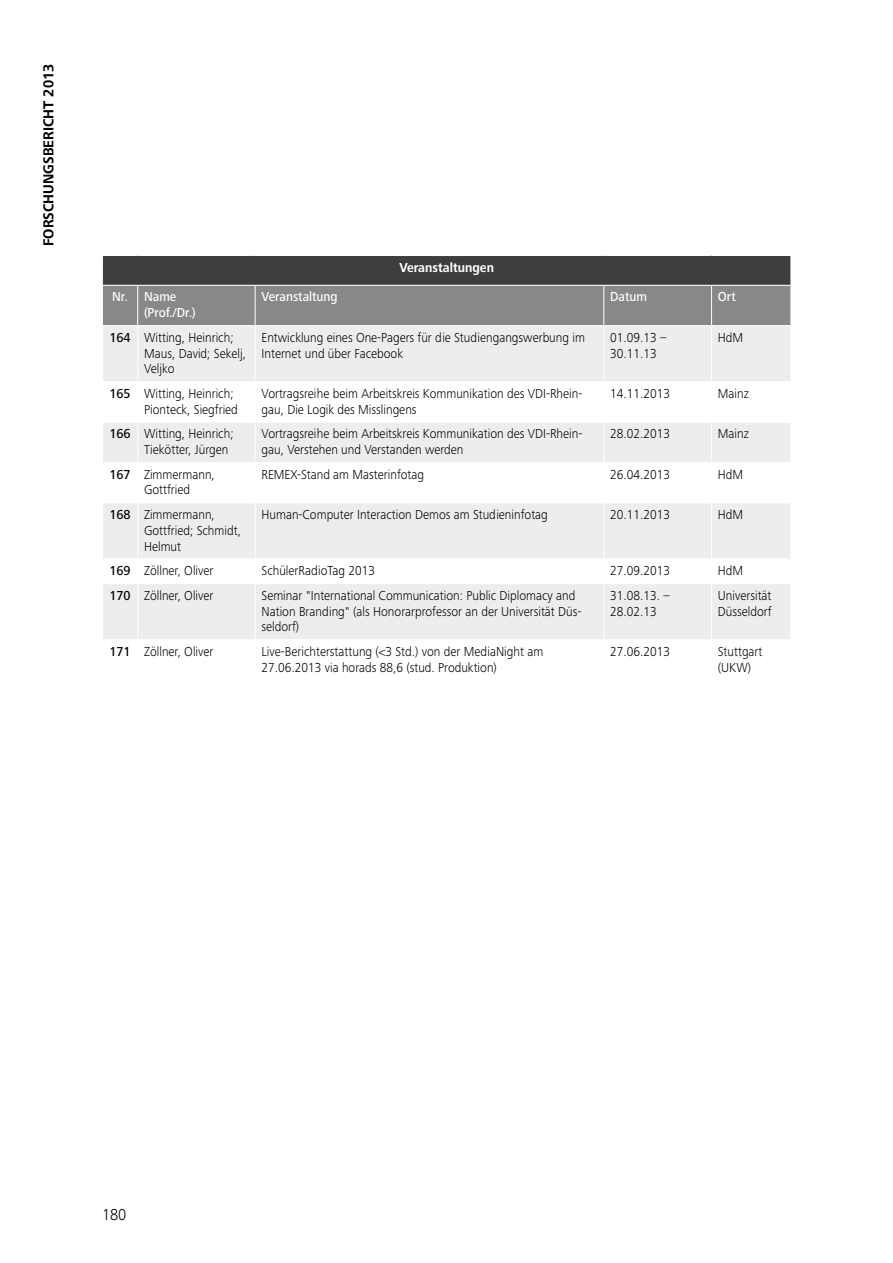
<style>
.page{position:relative;width:893px;height:1263px;background:#fff}
.page>*{position:absolute;margin:0;border:0;box-sizing:border-box;transform-origin:0 0}
.t1{font:300 16.5px "Hd M Frutiger Next Pro";color:#000;scale:.93 1}
.t2{font:700 15px "Hd M Frutiger Next Pro";color:#000;scale:.93 1}
.t3{font:300 13.5px/15.8px "Hd M Frutiger Next Pro";color:#000;scale:.93 1}
.t4{font:500 13.5px/15.8px "Hd M Frutiger Next Pro";color:#fff;scale:.93 1}
.t5{font:700 13.5px "Hd M Frutiger Next Pro";color:#fff;scale:.93 1}
.s1{font-weight:500}
</style>
<div class="page">
<div style="left:103px;top:326px;width:687px;height:55px;background:#eceded"></div>
<svg style="left:103px;top:423px;width:687px;height:216px;fill:#eceded"></svg>
<svg style="left:102px;top:256px;width:689px;height:69px;background:#68686b"></svg>
<hr style="left:102px;top:285px;width:36px;height:1px;background:#fff">
<hr style="left:102px;top:286px;width:1px;height:39px;background:#fff">
<hr style="left:138px;top:285px;width:117px;height:1px;background:#fff">
<hr style="left:137px;top:286px;width:1px;height:39px;background:#fff">
<hr style="left:255px;top:285px;width:349px;height:1px;background:#fff">
<hr style="left:255px;top:286px;width:1px;height:39px;background:#fff">
<hr style="left:604px;top:285px;width:107px;height:1px;background:#fff">
<hr style="left:603px;top:286px;width:1px;height:39px;background:#fff">
<hr style="left:711px;top:285px;width:80px;height:1px;background:#fff">
<hr style="left:711px;top:286px;width:1px;height:39px;background:#fff">
<hr style="left:790px;top:286px;width:1px;height:39px;background:#fff">
<hr style="left:137px;top:326px;width:1px;height:55px;background:#fff">
<hr style="left:255px;top:326px;width:1px;height:55px;background:#fff">
<hr style="left:603px;top:326px;width:1px;height:55px;background:#fff">
<hr style="left:711px;top:326px;width:1px;height:55px;background:#fff">
<hr style="left:137px;top:422px;width:1px;height:40px;background:#fff">
<hr style="left:255px;top:422px;width:1px;height:40px;background:#fff">
<hr style="left:603px;top:422px;width:1px;height:40px;background:#fff">
<hr style="left:711px;top:422px;width:1px;height:40px;background:#fff">
<hr style="left:102px;top:462px;width:36px;height:1px;background:#fff">
<hr style="left:138px;top:462px;width:117px;height:1px;background:#fff">
<hr style="left:137px;top:463px;width:1px;height:39px;background:#fff">
<hr style="left:255px;top:462px;width:349px;height:1px;background:#fff">
<hr style="left:255px;top:463px;width:1px;height:39px;background:#fff">
<hr style="left:604px;top:462px;width:107px;height:1px;background:#fff">
<hr style="left:603px;top:463px;width:1px;height:39px;background:#fff">
<hr style="left:711px;top:462px;width:80px;height:1px;background:#fff">
<hr style="left:711px;top:463px;width:1px;height:39px;background:#fff">
<hr style="left:102px;top:502px;width:36px;height:1px;background:#fff">
<hr style="left:138px;top:502px;width:117px;height:1px;background:#fff">
<hr style="left:137px;top:503px;width:1px;height:56px;background:#fff">
<hr style="left:255px;top:502px;width:349px;height:1px;background:#fff">
<hr style="left:255px;top:503px;width:1px;height:56px;background:#fff">
<hr style="left:604px;top:502px;width:107px;height:1px;background:#fff">
<hr style="left:603px;top:503px;width:1px;height:56px;background:#fff">
<hr style="left:711px;top:502px;width:80px;height:1px;background:#fff">
<hr style="left:711px;top:503px;width:1px;height:56px;background:#fff">
<hr style="left:102px;top:559px;width:36px;height:1px;background:#fff">
<hr style="left:138px;top:559px;width:117px;height:1px;background:#fff">
<svg style="left:137px;top:560px;width:1px;height:23px"></svg>
<hr style="left:255px;top:559px;width:349px;height:1px;background:#fff">
<svg style="left:255px;top:560px;width:1px;height:23px"></svg>
<hr style="left:604px;top:559px;width:107px;height:1px;background:#fff">
<svg style="left:603px;top:560px;width:1px;height:23px"></svg>
<hr style="left:711px;top:559px;width:80px;height:1px;background:#fff">
<svg style="left:711px;top:560px;width:1px;height:23px"></svg>
<hr style="left:102px;top:583px;width:36px;height:1px;background:#fff">
<hr style="left:138px;top:583px;width:117px;height:1px;background:#fff">
<hr style="left:137px;top:584px;width:1px;height:55px;background:#fff">
<hr style="left:255px;top:583px;width:349px;height:1px;background:#fff">
<hr style="left:255px;top:584px;width:1px;height:55px;background:#fff">
<hr style="left:604px;top:583px;width:107px;height:1px;background:#fff">
<hr style="left:603px;top:584px;width:1px;height:55px;background:#fff">
<hr style="left:711px;top:583px;width:80px;height:1px;background:#fff">
<hr style="left:711px;top:584px;width:1px;height:55px;background:#fff">
<p class="t2" style="left:40px;top:246px;width:198px;rotate:-90deg">forschungsbericht 2013</p>
<p class="t5" style="left:399px;top:259px;width:103px">Veranstaltungen</p>
<p class="t4" style="left:144px;top:289px;width:57px;text-indent:-32px">Nr. Name (Prof./Dr.)</p>
<p class="t4" style="left:261px;top:289px;width:83px">Veranstaltung</p>
<p class="t4" style="left:610px;top:289px;width:41px">Datum</p>
<p class="t4" style="left:718px;top:289px;width:21px">Ort</p>
<p class="t3" style="left:144px;top:329px;width:111px;text-indent:-35px"><span class="s1">164</span> Witting, Heinrich;<br>Maus, David; Sekelj,<br>Veljko</p>
<p class="t3" style="left:261px;top:329px;width:349px">Entwicklung eines One-Pagers für die Studiengangswerbung im<br>Internet und über Facebook</p>
<p class="t3" style="left:610px;top:329px;width:62px">01.09.13 –<br>30.11.13</p>
<p class="t3" style="left:718px;top:329px;width:29px">HdM</p>
<p class="t3" style="left:144px;top:385px;width:102px;text-indent:-35px"><span class="s1">165</span> Witting, Heinrich;<br>Pionteck, Siegfried</p>
<p class="t3" style="left:261px;top:385px;width:346px">Vortragsreihe beim Arbeitskreis Kommunikation des VDI-Rhein&shy;gau, Die Logik des Misslingens</p>
<p class="t3" style="left:610px;top:385px;width:66px">14.11.2013</p>
<p class="t3" style="left:718px;top:385px;width:35px">Mainz</p>
<p class="t3" style="left:144px;top:426px;width:98px;text-indent:-35px"><span class="s1">166</span> Witting, Heinrich;<br>Tiekötter, Jürgen</p>
<p class="t3" style="left:261px;top:426px;width:346px">Vortragsreihe beim Arbeitskreis Kommunikation des VDI-Rhein&shy;gau, Verstehen und Verstanden werden</p>
<p class="t3" style="left:610px;top:426px;width:66px">28.02.2013</p>
<p class="t3" style="left:718px;top:426px;width:35px">Mainz</p>
<p class="t3" style="left:144px;top:466px;width:78px;text-indent:-35px"><span class="s1">167</span> Zimmermann,<br>Gottfried</p>
<p class="t3" style="left:261px;top:466px;width:176px">REMEX-Stand am Masterinfotag</p>
<p class="t3" style="left:610px;top:466px;width:66px">26.04.2013</p>
<p class="t3" style="left:718px;top:466px;width:29px">HdM</p>
<p class="t3" style="left:144px;top:507px;width:106px;text-indent:-35px"><span class="s1">168</span> Zimmermann,<br>Gottfried; Schmidt,<br>Helmut</p>
<p class="t3" style="left:261px;top:507px;width:309px">Human-Computer Interaction Demos am Studieninfotag</p>
<p class="t3" style="left:610px;top:507px;width:66px">20.11.2013</p>
<p class="t3" style="left:718px;top:507px;width:29px">HdM</p>
<p class="t3" style="left:109px;top:563px;width:113px"><span class="s1">169</span> Zöllner, Oliver</p>
<p class="t3" style="left:261px;top:563px;width:124px">SchülerRadioTag 2013</p>
<p class="t3" style="left:610px;top:563px;width:66px">27.09.2013</p>
<p class="t3" style="left:718px;top:563px;width:29px">HdM</p>
<p class="t3" style="left:109px;top:587px;width:113px"><span class="s1">170</span> Zöllner, Oliver</p>
<p class="t3" style="left:261px;top:587px;width:346px">Seminar "International Communication: Public Diplomacy and<br>Nation Branding" (als Honorarprofessor an der Universität Düs&shy;seldorf)</p>
<p class="t3" style="left:610px;top:587px;width:65px">31.08.13. –<br>28.02.13</p>
<p class="t3" style="left:718px;top:587px;width:59px">Universität<br>Düsseldorf</p>
<p class="t3" style="left:109px;top:643px;width:113px"><span class="s1">171</span> Zöllner, Oliver</p>
<p class="t3" style="left:261px;top:643px;width:305px">Live-Berichterstattung (&lt;3 Std.) von der MediaNight am<br>27.06.2013 via horads 88,6 (stud. Produktion)</p>
<p class="t3" style="left:610px;top:643px;width:66px">27.06.2013</p>
<p class="t3" style="left:718px;top:643px;width:49px">Stuttgart (UKW)</p>
<p class="t1" style="left:102px;top:1205px;width:28px">180</p>
</div>
